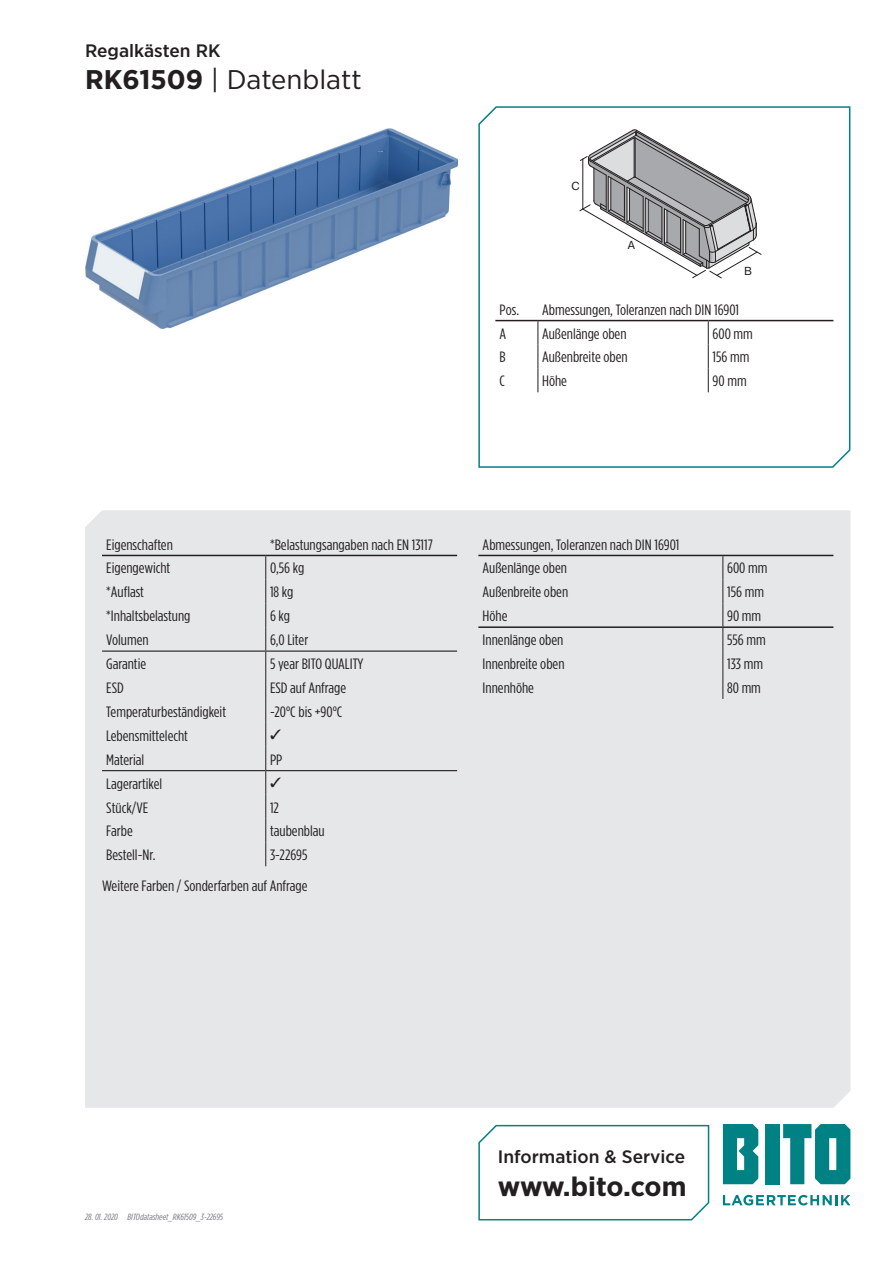
<style>
.page{position:relative;width:893px;height:1263px;background:#fff}
.page>*{position:absolute;margin:0;border:0;box-sizing:border-box;transform-origin:0 0}
.t1{font:27px "Gotham Narrow";color:#231f20;scale:1.1 1}
.t2{font:700 27px "Gotham Narrow";letter-spacing:-.015em;color:#231f20;scale:1.1 1}
.t3{font:500 18px "Gotham Narrow";color:#231f20;scale:1.1 1}
.t4{font:15px/23.9px "Gotham Condensed";color:#231f20;scale:1.1 1}
.t5{font:11.55px "Bito Pragmatica";color:#231f20}
.t6{font:italic 9px "Gotham Condensed";letter-spacing:-.005em;color:#76787b;scale:1.1 1}
.s1{font-weight:700}
</style>
<div class="page">
<div style="left:85px;top:510px;width:765px;height:598px;background:#e6e7e9"></div>
<svg style="left:723px;top:1195px;width:127px;height:10px"></svg>
<div style="left:765px;top:1124px;width:15px;height:60px;background:#008183"></div>
<svg style="left:723px;top:1124px;width:35px;height:60px"></svg>
<svg style="left:783px;top:1124px;width:67px;height:60px"></svg>
<svg style="left:478px;top:1124px;width:232px;height:97px"></svg>
<svg style="left:478px;top:106px;width:373px;height:362px"></svg>
<hr style="left:102px;top:555px;width:164px;height:1px;background:#231f20">
<hr style="left:266px;top:555px;width:191px;height:1px;background:#231f20">
<hr style="left:102px;top:650px;width:164px;height:2px;background:#231f20">
<hr style="left:266px;top:650px;width:191px;height:2px;background:#231f20">
<hr style="left:102px;top:770px;width:164px;height:1px;background:#231f20">
<hr style="left:266px;top:770px;width:191px;height:1px;background:#231f20">
<hr style="left:478px;top:555px;width:245px;height:1px;background:#231f20">
<hr style="left:723px;top:555px;width:110px;height:1px;background:#231f20">
<hr style="left:478px;top:626px;width:245px;height:2px;background:#231f20">
<hr style="left:723px;top:626px;width:110px;height:2px;background:#231f20">
<svg style="left:722px;top:556px;width:1px;height:143px"></svg>
<img style="left:85px;top:129px;width:372px;height:200px">
<svg style="left:579px;top:129px;width:182px;height:149px"></svg>
<hr style="left:495px;top:320px;width:43px;height:1px;background:#231f20">
<hr style="left:538px;top:320px;width:170px;height:1px;background:#231f20">
<hr style="left:708px;top:320px;width:125px;height:1px;background:#231f20">
<svg style="left:537px;top:321px;width:1px;height:71px"></svg>
<svg style="left:708px;top:321px;width:1px;height:71px"></svg>
<svg style="left:265px;top:556px;width:16px;height:310px"></svg>
<p class="t3" style="left:85px;top:39px;width:125px">Regalkästen RK</p>
<h1 class="t1" style="left:85px;top:63px;width:253px"><span class="s1">RK61509</span> | Datenblatt</h1>
<p class="t5" style="left:572px;top:179px;width:10px">C</p>
<p class="t5" style="left:628px;top:238px;width:9px">A</p>
<p class="t5" style="left:744px;top:264px;width:9px">B</p>
<p class="t4" style="left:500px;top:297px;width:19px">Pos.</p>
<p class="t4" style="left:542px;top:297px;width:180px">Abmessungen, Toleranzen nach DIN 16901</p>
<p class="t4" style="left:500px;top:321px;width:8px">A</p>
<p class="t4" style="left:542px;top:321px;width:78px">Außenlänge oben</p>
<p class="t4" style="left:712px;top:321px;width:38px">600 mm</p>
<p class="t4" style="left:500px;top:345px;width:7px">B</p>
<p class="t4" style="left:542px;top:345px;width:79px">Außenbreite oben</p>
<p class="t4" style="left:712px;top:345px;width:35px">156 mm</p>
<p class="t4" style="left:500px;top:369px;width:6px">C</p>
<p class="t4" style="left:542px;top:369px;width:24px">Höhe</p>
<p class="t4" style="left:712px;top:369px;width:33px">90 mm</p>
<p class="t4" style="left:106px;top:532px;width:62px">Eigenschaften</p>
<p class="t4" style="left:270px;top:532px;width:150px">*Belastungsangaben nach EN 13117</p>
<p class="t4" style="left:106px;top:556px;width:60px">Eigengewicht</p>
<p class="t4" style="left:270px;top:556px;width:33px">0,56 kg</p>
<p class="t4" style="left:106px;top:580px;width:36px">*Auflast</p>
<p class="t4" style="left:270px;top:580px;width:23px">18 kg</p>
<p class="t4" style="left:106px;top:604px;width:78px">*Inhaltsbelastung</p>
<p class="t4" style="left:270px;top:604px;width:20px">6 kg</p>
<p class="t4" style="left:106px;top:628px;width:40px">Volumen</p>
<p class="t4" style="left:270px;top:628px;width:36px">6,0 Liter</p>
<p class="t4" style="left:106px;top:652px;width:38px">Garantie</p>
<p class="t4" style="left:270px;top:652px;width:86px">5 year BITO QUALITY</p>
<p class="t4" style="left:106px;top:676px;width:17px">ESD</p>
<p class="t4" style="left:270px;top:676px;width:71px">ESD auf Anfrage</p>
<p class="t4" style="left:106px;top:700px;width:110px">Temperaturbeständigkeit</p>
<p class="t4" style="left:270px;top:700px;width:67px">-20°C bis +90°C</p>
<p class="t4" style="left:106px;top:723px;width:76px">Lebensmittelecht</p>
<p class="t4" style="left:106px;top:747px;width:36px">Material</p>
<p class="t4" style="left:270px;top:747px;width:13px">PP</p>
<p class="t4" style="left:106px;top:771px;width:52px">Lagerartikel</p>
<p class="t4" style="left:106px;top:795px;width:40px">Stück/VE</p>
<p class="t4" style="left:270px;top:795px;width:10px">12</p>
<p class="t4" style="left:106px;top:819px;width:26px">Farbe</p>
<p class="t4" style="left:270px;top:819px;width:51px">taubenblau</p>
<p class="t4" style="left:106px;top:843px;width:46px">Bestell-Nr.</p>
<p class="t4" style="left:270px;top:843px;width:36px">3-22695</p>
<p class="t4" style="left:102px;top:873px;width:188px">Weitere Farben / Sonderfarben auf Anfrage</p>
<p class="t4" style="left:483px;top:532px;width:180px">Abmessungen, Toleranzen nach DIN 16901<br>Außenlänge oben</p>
<p class="t4" style="left:727px;top:556px;width:38px">600 mm</p>
<p class="t4" style="left:483px;top:580px;width:79px">Außenbreite oben</p>
<p class="t4" style="left:727px;top:580px;width:35px">156 mm</p>
<p class="t4" style="left:483px;top:604px;width:24px">Höhe</p>
<p class="t4" style="left:727px;top:604px;width:33px">90 mm</p>
<p class="t4" style="left:483px;top:628px;width:75px">Innenlänge oben</p>
<p class="t4" style="left:727px;top:628px;width:37px">556 mm</p>
<p class="t4" style="left:483px;top:652px;width:76px">Innenbreite oben</p>
<p class="t4" style="left:727px;top:652px;width:34px">133 mm</p>
<p class="t4" style="left:483px;top:676px;width:48px">Innenhöhe</p>
<p class="t4" style="left:727px;top:676px;width:32px">80 mm</p>
<p class="t6" style="left:85px;top:1212px;width:31px">28. 01. 2020</p>
<p class="t6" style="left:128px;top:1212px;width:88px">BITOdatasheet_RK61509_3-22695</p>
<p class="t3" style="left:498px;top:1145px;width:172px">Information &amp; Service</p>
<h1 class="t2" style="left:498px;top:1169px;width:173px">www.bito.com</h1>
</div>
